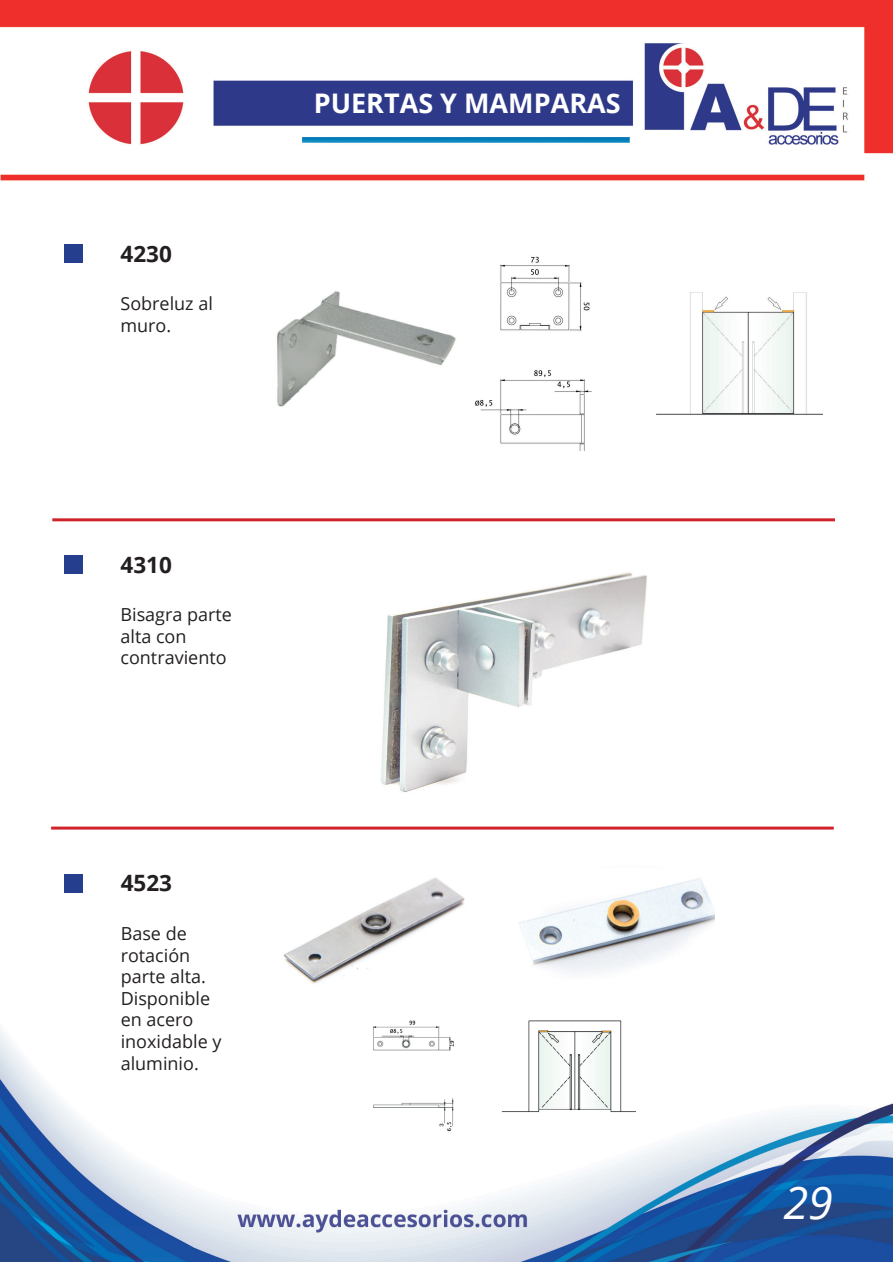
<style>
.page{position:relative;width:893px;height:1263px;background:#fff}
.page>*{position:absolute;margin:0;border:0;box-sizing:border-box;transform-origin:0 0}
.t1{font:italic 45px "Open Sans";color:#fff}
.t2{font:700 27px "Open Sans";color:#fff}
.t3{font:700 22.5px "Open Sans";color:#231f20}
.t4{font:18px/21.6px "Open Sans";color:#231f20}
</style>
<div class="page">
<img style="left:0;top:0;width:893px;height:1262px">
<img style="left:264px;top:244px;width:559px;height:207px">
<img style="left:349px;top:555px;width:357px;height:247px">
<img style="left:278px;top:872px;width:193px;height:119px">
<img style="left:502px;top:864px;width:212px;height:115px">
<img style="left:356px;top:1003px;width:280px;height:131px">
<div style="left:64px;top:244px;width:18px;height:19px;background:#253f8e"></div>
<div style="left:64px;top:555px;width:18px;height:19px;background:#253f8e"></div>
<hr style="left:52px;top:518px;width:783px;height:3px;background:#d1232a">
<hr style="left:51px;top:826px;width:783px;height:3px;background:#d1232a">
<div style="left:64px;top:874px;width:19px;height:18px;background:#253f8e"></div>
<p class="t3" style="left:120px;top:238px;width:53px">4230</p>
<p class="t4" style="left:120px;top:293px;width:94px">Sobreluz al muro.</p>
<h2 class="t2" style="left:314px;top:84px;width:308px">PUERTAS Y MAMPARAS</h2>
<p class="t3" style="left:120px;top:548px;width:53px">4310</p>
<p class="t4" style="left:120px;top:603px;width:113px">Bisagra parte alta con contraviento</p>
<p class="t3" style="left:121px;top:867px;width:53px">4523</p>
<p class="t4" style="left:121px;top:922px;width:102px">Base de rotación parte alta.<br>Disponible en acero inoxidable y aluminio.</p>
<h1 class="t1" style="left:783px;top:1172px;width:51px">29</h1>
</div>
